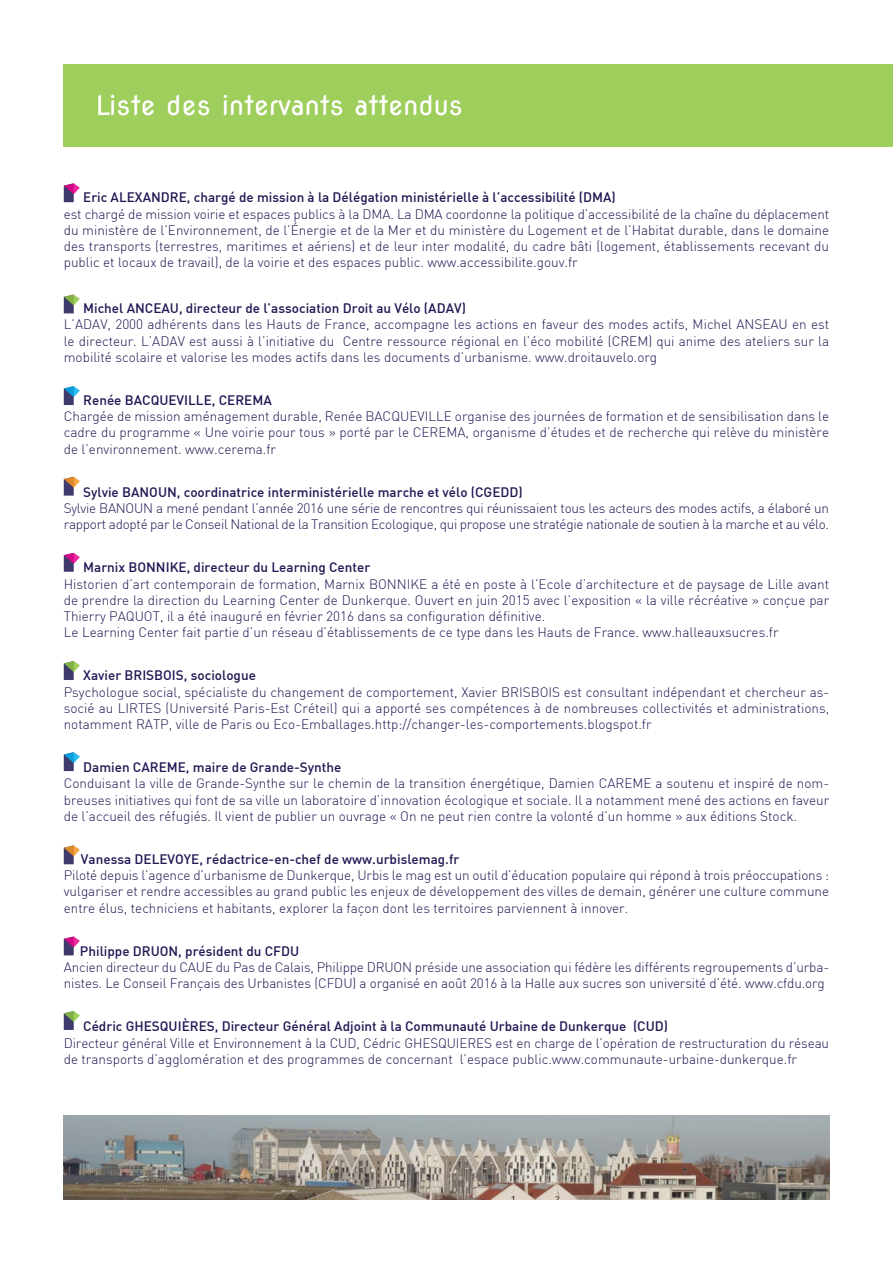
<style>
.page{position:relative;width:893px;height:1263px;background:#fff}
.page>*{position:absolute;margin:0;border:0;box-sizing:border-box;transform-origin:0 0}
.t1{font:27px "Nova Round";color:#fff}
.t2{font:300 13.5px/16.2px "DIN";color:#1d1752;text-align:justify}
.t3{font:500 13.5px "DIN";color:#1d1752}
.t4{font:300 13.5px/16.2px "DIN";letter-spacing:-.02em;color:#1d1752}
</style>
<div class="page">
<div style="left:64px;top:64px;width:829px;height:82px;background:#9ece5c"></div>
<svg style="left:64px;top:183px;width:16px;height:19px"></svg>
<svg style="left:64px;top:553px;width:16px;height:19px"></svg>
<svg style="left:64px;top:294px;width:16px;height:19px"></svg>
<svg style="left:64px;top:661px;width:16px;height:19px"></svg>
<svg style="left:64px;top:386px;width:16px;height:19px"></svg>
<svg style="left:64px;top:752px;width:16px;height:19px"></svg>
<svg style="left:64px;top:477px;width:16px;height:19px"></svg>
<svg style="left:64px;top:845px;width:16px;height:19px"></svg>
<svg style="left:64px;top:936px;width:16px;height:19px"></svg>
<svg style="left:64px;top:1011px;width:16px;height:19px"></svg>
<img style="left:64px;top:1115px;width:765px;height:84px">
<h1 class="t1" style="left:96px;top:89px;width:369px">Liste des intervants attendus</h1>
<p class="t3" style="left:83px;top:189px;width:534px">Eric ALEXAN DRE, chargé de mission à la Délégation ministérielle à l’accessibilité (DMA)</p>
<p class="t2" style="left:64px;top:206px;width:767px">est chargé de mission voirie et espaces publics à la DMA. La DMA coordonne la politique d’accessibilité de la chaîne du déplacement du ministère de l’Environnement, de l’Énergie et de la Mer et du ministère du Logement et de l’Habitat durable, dans le domaine des transports (terrestres, maritimes et aériens) et de leur inter modalité, du cadre bâti (logement, établissements recevant du public et locaux de travail), de la voirie et des espaces public. www.accessibilite.gouv.fr</p>
<p class="t3" style="left:83px;top:300px;width:384px">Michel AN CEAU, directeur de l’association Droit au Vélo (ADAV)</p>
<p class="t2" style="left:64px;top:316px;width:767px">L’ADAV, 2000 adhérents dans les Hauts de France, accompagne les actions en faveur des modes actifs, Michel ANSEAU en est le directeur. L’ADAV est aussi à l’initiative du Centre ressource régional en l’éco mobilité (CREM) qui anime des ateliers sur la mobilité scolaire et valorise les modes actifs dans les documents d’urbanisme. www.droitauvelo.org</p>
<p class="t3" style="left:83px;top:391px;width:190px">Renée BACQUEVI LLE, CEREMA</p>
<p class="t2" style="left:64px;top:408px;width:767px">Chargée de mission aménagement durable, Renée BACQUEVILLE organise des journées de formation et de sensibilisation dans le cadre du programme « Une voirie pour tous » porté par le CEREMA, organisme d’études et de recherche qui relève du ministère de l’environnement. www.cerema.fr</p>
<p class="t3" style="left:83px;top:483px;width:441px">Sylvie BANO UN , coordinatrice interministérielle marche et vélo (CGEDD)</p>
<p class="t4" style="left:64px;top:500px;width:767px">Sylvie BANOUN a mené pendant l’année 2016 une série de rencontres qui réunissaient tous les acteurs des modes actifs, a élaboré un rapport adopté par le Conseil National de la Transition Ecologique, qui propose une stratégie nationale de soutien à la marche et au vélo.</p>
<p class="t3" style="left:83px;top:559px;width:55px">Marnix BONNI</p>
<p class="t3" style="left:170px;top:559px;width:202px">KE, directeur du Learning Center</p>
<p class="t2" style="left:64px;top:575px;width:767px;text-align:left">Historien d’art contemporain de formation, Marnix BONNIKE a été en poste à l’Ecole d’architecture et de paysage de Lille avant de prendre la direction du Learning Center de Dunkerque. Ouvert en juin 2015 avec l’exposition « la ville récréative » conçue par Thierry PAQUOT, il a été inauguré en février 2016 dans sa configuration définitive.<br>Le Learning Center fait partie d’un réseau d’établissements de ce type dans les Hauts de France. www.halleauxsucres.fr</p>
<p class="t3" style="left:83px;top:667px;width:174px">Xavier B RISBOIS, sociologue</p>
<p class="t2" style="left:64px;top:683px;width:767px">Psychologue social, spécialiste du changement de comportement, Xavier BRISBOIS est consultant indépendant et chercheur as&shy;socié au LIRTES (Université Paris-Est Créteil) qui a apporté ses compétences à de nombreuses collectivités et administrations, notamment RATP, ville de Paris ou Eco-Emballages.http://changer-les-comportements.blogspot.fr</p>
<p class="t3" style="left:83px;top:759px;width:260px">Damien CAREME, maire de Grande-Synthe</p>
<p class="t2" style="left:64px;top:775px;width:767px">Conduisant la ville de Grande-Synthe sur le chemin de la transition énergétique, Damien CAREME a soutenu et inspiré de nom&shy;breuses initiatives qui font de sa ville un laboratoire d’innovation écologique et sociale. Il a notamment mené des actions en faveur de l’accueil des réfugiés. Il vient de publier un ouvrage « On ne peut rien contre la volonté d’un homme » aux éditions Stock.</p>
<p class="t3" style="left:81px;top:850px;width:380px">Vanessa DELEVOYE, rédactrice-en-chef de www.urbislemag.fr</p>
<p class="t2" style="left:64px;top:867px;width:767px">Piloté depuis l’agence d’urbanisme de Dunkerque, Urbis le mag est un outil d’éducation populaire qui répond à trois préoccupations : vulgariser et rendre accessibles au grand public les enjeux de développement des villes de demain, générer une culture commune entre élus, techniciens et habitants, explorer la façon dont les territoires parviennent à innover.</p>
<p class="t3" style="left:80px;top:942px;width:221px">Philippe DRUON , président du CFDU</p>
<p class="t2" style="left:64px;top:959px;width:767px">Ancien directeur du CAUE du Pas de Calais, Philippe DRUON préside une association qui fédère les différents regroupements d’urba&shy;nistes. Le Conseil Français des Urbanistes (CFDU) a organisé en août 2016 à la Halle aux sucres son université d’été. www.cfdu.org</p>
<p class="t3" style="left:83px;top:1018px;width:586px">Cédric GHESQUIÈRES, Directeur Général Adjoint à la Communauté Urbaine de Dunkerque (CUD)</p>
<p class="t2" style="left:64px;top:1034px;width:767px">Directeur général Ville et Environnement à la CUD, Cédric GHESQUIERES est en charge de l’opération de restructuration du réseau de transports d’agglomération et des programmes de concernant l’espace public.www.communaute-urbaine-dunkerque.fr</p>
</div>
